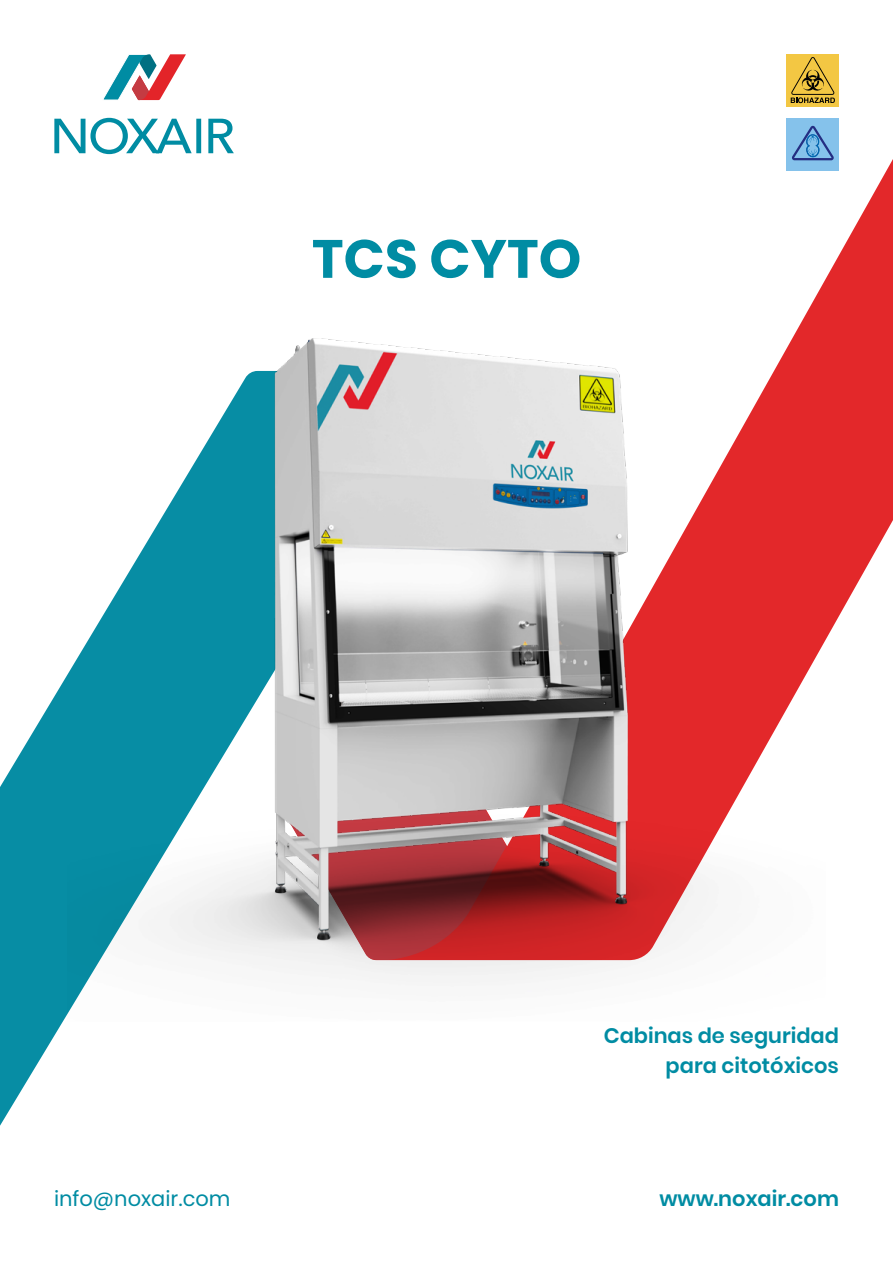
<style>
.page{position:relative;width:893px;height:1263px;background:#fff}
.page>*{position:absolute;margin:0;border:0;box-sizing:border-box;transform-origin:0 0}
.t1{font:700 54px "Poppins";color:#008ca3}
.t2{font:600 21px/30px "Poppins";color:#008ca3;text-align:right}
.t3{font:21px "Poppins";color:#008ca3}
</style>
<div class="page">
<svg style="left:0;top:674px;width:68px;height:452px;fill:#078da4"></svg>
<svg style="left:54px;top:118px;width:180px;height:36px"></svg>
<svg style="left:103px;top:54px;width:83px;height:47px"></svg>
<svg style="left:786px;top:118px;width:107px;height:523px;fill:#e3282a"></svg>
<img style="left:68px;top:264px;width:757px;height:749px">
<div style="left:787px;top:118px;width:52px;height:53px;background:#85c2eb"></div>
<svg style="left:792px;top:126px;width:42px;height:34px"></svg>
<div style="left:787px;top:54px;width:52px;height:52px;background:#f3c743"></div>
<svg style="left:791px;top:57px;width:44px;height:46px"></svg>
<h1 class="t1" style="left:312px;top:228px;width:271px">TCS CYTO</h1>
<p class="t2" style="left:604px;top:1020px;width:237px">Cabinas de seguridad para citotóxicos</p>
<p class="t3" style="left:54px;top:1187px;width:178px">info@noxair.com</p>
<p class="t2" style="left:659px;top:1184px;width:181px">www.noxair.com</p>
</div>
